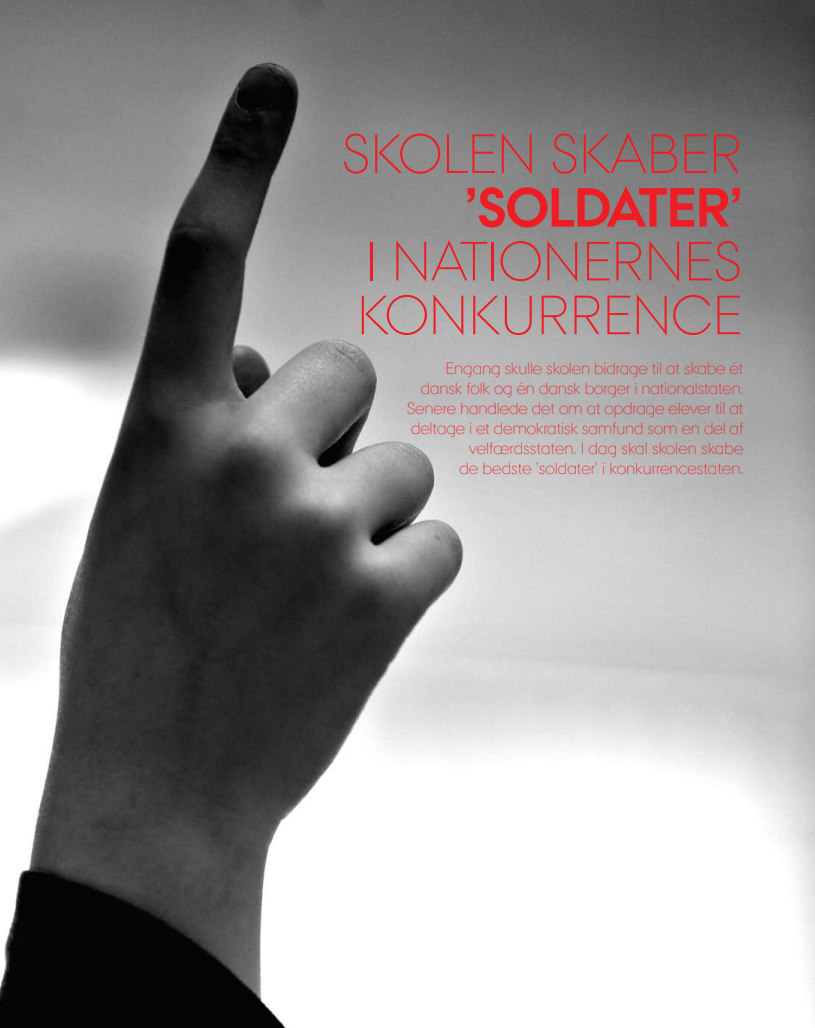
<style>
.page{position:relative;width:815px;height:1028px;background:#fff}
.page>*{position:absolute;margin:0;border:0;box-sizing:border-box;transform-origin:0 0}
.Brødtekst_-_indryk{font:300 55px "AU Passata";letter-spacing:-.01em;color:#ee1d23}
.Brødtekst_-_indryk-2{font:700 55px "AU Passata";color:#ee1d23}
.Brødtekst_-_indryk-3{font:300 16.25px/20px "AU Passata";letter-spacing:-.01em;color:#ee1d23;text-align:right}
</style>
<div class="page">
<img style="left:0;top:0;width:815px;height:1028px">
<p class="Brødtekst_-_indryk" style="left:341px;top:122px;width:402px">Skolen skaber</p>
<p class="Brødtekst_-_indryk-2" style="left:465px;top:175px;width:44px">’SOLDATER</p>
<p class="Brødtekst_-_indryk-2" style="left:730px;top:175px;width:14px">’</p>
<p class="Brødtekst_-_indryk" style="left:365px;top:229px;width:371px">i nationernes</p>
<p class="Brødtekst_-_indryk" style="left:357px;top:283px;width:387px">konkurrence</p>
<p class="Brødtekst_-_indryk-3" style="left:407px;top:359px;width:338px">Engang skulle skolen bidrage til at skabe ét dansk folk og én dansk borger i nationalstaten.<br>Senere handlede det om at opdrage elever til at deltage i et demokratisk samfund som en del af velfærdsstaten. I dag skal skolen skabe</p>
<p class="Brødtekst_-_indryk-3" style="left:459px;top:459px;width:286px">de bedste ’soldater’ i konkurrencestaten.</p>
</div>
